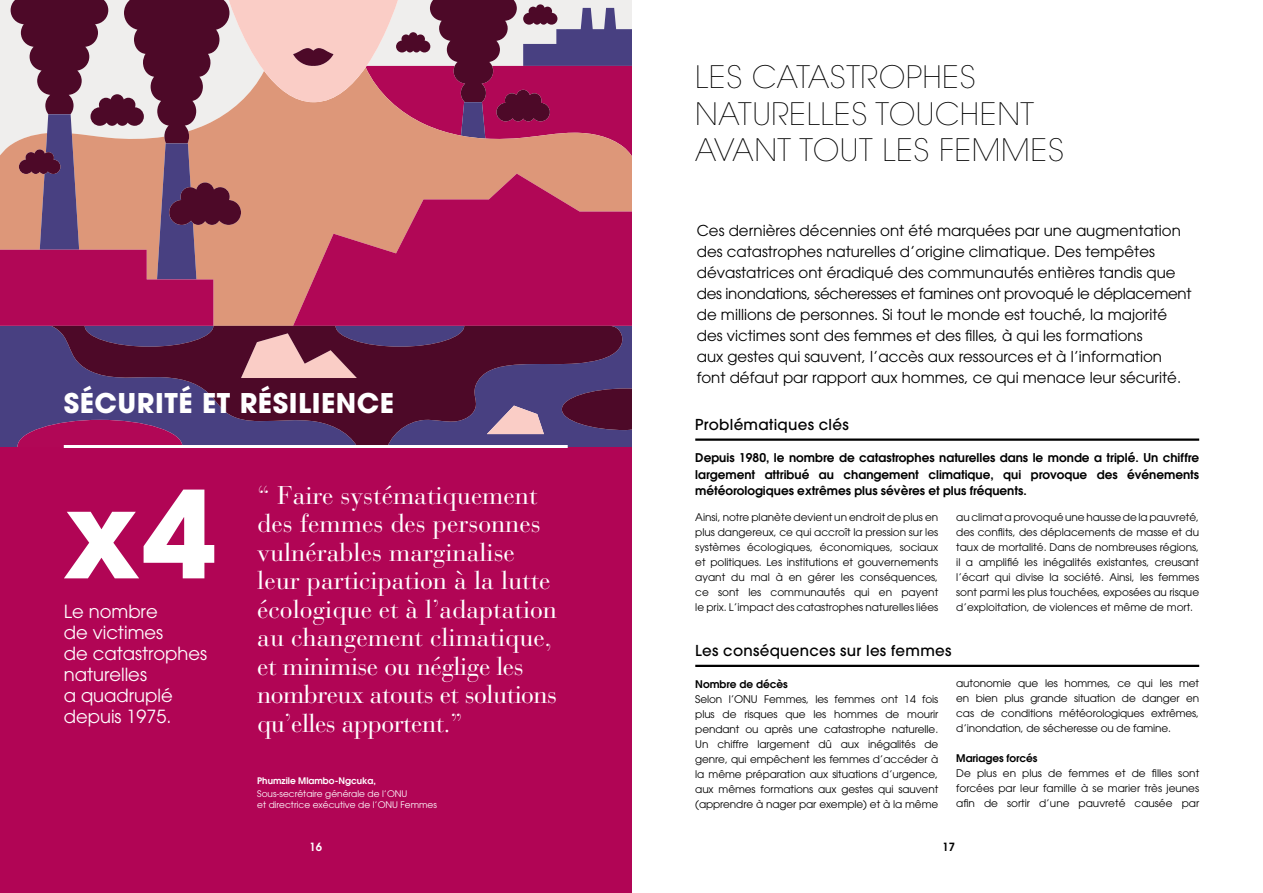
<style>
.page{position:relative;width:1263px;height:893px;background:#fff}
.page>*{position:absolute;margin:0;border:0;box-sizing:border-box;transform-origin:0 0}
.t1{font:700 120px "Avant Garde";color:#fff}
.t2{font:200 30.75px/36.9px "Avant Garde";letter-spacing:.02em;color:#000}
.t3{font:700 27px "Avant Garde";letter-spacing:.02em;color:#fff}
.t4{font:25.5px/28.5px "Bauer Bodoni";color:#fff}
.t5{font:18px/21px "Avant Garde LT";color:#fff}
.t6{font:15px/21px "Avant Garde LT";color:#000}
.t7{font:500 15px "Avant Garde";letter-spacing:.02em;color:#000}
.t8{font:600 12px/16.5px "Avant Garde LT";color:#000;text-align:justify}
.t9{font:600 11.25px "Avant Garde LT";color:#fff}
.t10{font:600 11.25px "Avant Garde LT";color:#000}
.t11{font:10.5px/15px "Avant Garde LT";color:#000;text-align:justify}
.t12{font:600 10.5px "Avant Garde LT";color:#000}
.t13{font:9px/10.5px "Avant Garde LT";color:#fff}
.t14{font:600 9px "Avant Garde LT";color:#fff}
</style>
<div class="page">
<div style="left:0;top:0;width:631px;height:893px;background:#b10555"></div>
<svg style="left:0;top:0;width:631px;height:446px"></svg>
<hr style="left:64px;top:445px;width:504px;height:3px;background:#fff">
<hr style="left:695px;top:438px;width:504px;height:3px;background:#000">
<hr style="left:695px;top:665px;width:504px;height:2px;background:#000">
<h3 class="t3" style="left:64px;top:386px;width:332px">SÉCURITÉ ET RÉSILIENCE</h3>
<h2 class="t2" style="left:695px;top:59px;width:370px">LES CATASTROPHES<br>NATURELLES TOUCHENT<br>AVANT TOUT LES FEMMES</h2>
<p class="t6" style="left:697px;top:220px;width:496px">Ces dernières décennies ont été marquées par une augmentation des catastrophes naturelles d’origine climatique. Des tempêtes dévastatrices ont éradiqué des communautés entières tandis que des inondations, sécheresses et famines ont provoqué le déplacement de millions de personnes. Si tout le monde est touché, la majorité des victimes sont des femmes et des filles, à qui les formations<br>aux gestes qui sauvent, l’accès aux ressources et à l’information font défaut par rapport aux hommes, ce qui menace leur sécurité.</p>
<h3 class="t7" style="left:695px;top:415px;width:155px">Problématiques clés</h3>
<p class="t8" style="left:695px;top:449px;width:505px">Depuis 1980, le nombre de catastrophes naturelles dans le monde a triplé. Un chiffre largement attribué au changement climatique, qui provoque des événements météorologiques extrêmes plus sévères et plus fréquents.</p>
<h1 class="t1" style="left:64px;top:456px;width:154px">x4</h1>
<p class="t4" style="left:257px;top:481px;width:301px">“ Faire systématiquement des femmes des personnes vulnérables marginalise leur participation à la lutte écologique et à l’adaptation au changement climatique, et minimise ou néglige les nombreux atouts et solutions qu’elles apportent.”</p>
<p class="t11" style="left:695px;top:510px;width:244px">Ainsi, notre planète devient un endroit de plus en plus dangereux, ce qui accroît la pression sur les systèmes écologiques, économiques, sociaux et politiques. Les institutions et gouvernements ayant du mal à en gérer les conséquences, ce sont les communautés qui en payent le prix. L’impact des catastrophes naturelles liées</p>
<p class="t11" style="left:956px;top:510px;width:244px">au climat a provoqué une hausse de la pauvreté, des conflits, des déplacements de masse et du taux de mortalité. Dans de nombreuses régions, il a amplifié les inégalités existantes, creusant l’écart qui divise la société. Ainsi, les femmes sont parmi les plus touchées, exposées au risque d’exploitation, de violences et même de mort.</p>
<h3 class="t5" style="left:64px;top:601px;width:145px">Le nombre<br>de victimes<br>de catastrophes naturelles<br>a quadruplé depuis 1975.</h3>
<h3 class="t7" style="left:695px;top:641px;width:258px">Les conséquences sur les femmes</h3>
<p class="t12" style="left:695px;top:677px;width:94px">Nombre de décès</p>
<p class="t11" style="left:695px;top:692px;width:244px">Selon l’ONU Femmes, les femmes ont 14 fois plus de risques que les hommes de mourir pendant ou après une catastrophe naturelle.<br>Un chiffre largement dû aux inégalités de genre, qui empêchent les femmes d’accéder à la même préparation aux situations d’urgence, aux mêmes formations aux gestes qui sauvent (apprendre à nager par exemple) et à la même</p>
<p class="t11" style="left:956px;top:676px;width:244px">autonomie que les hommes, ce qui les met en bien plus grande situation de danger en cas de conditions météorologiques extrêmes, d’inondation, de sécheresse ou de famine.</p>
<p class="t12" style="left:956px;top:752px;width:83px">Mariages forcés</p>
<p class="t11" style="left:956px;top:766px;width:244px">De plus en plus de femmes et de filles sont forcées par leur famille à se marier très jeunes afin de sortir d’une pauvreté causée par</p>
<p class="t14" style="left:257px;top:774px;width:120px">Phumzile Mlambo-Ngcuka,</p>
<p class="t13" style="left:257px;top:788px;width:181px">Sous-secrétaire générale de l’ONU<br>et directrice exécutive de l’ONU Femmes</p>
<p class="t9" style="left:309px;top:839px;width:14px">16</p>
<p class="t10" style="left:942px;top:839px;width:14px">17</p>
</div>
